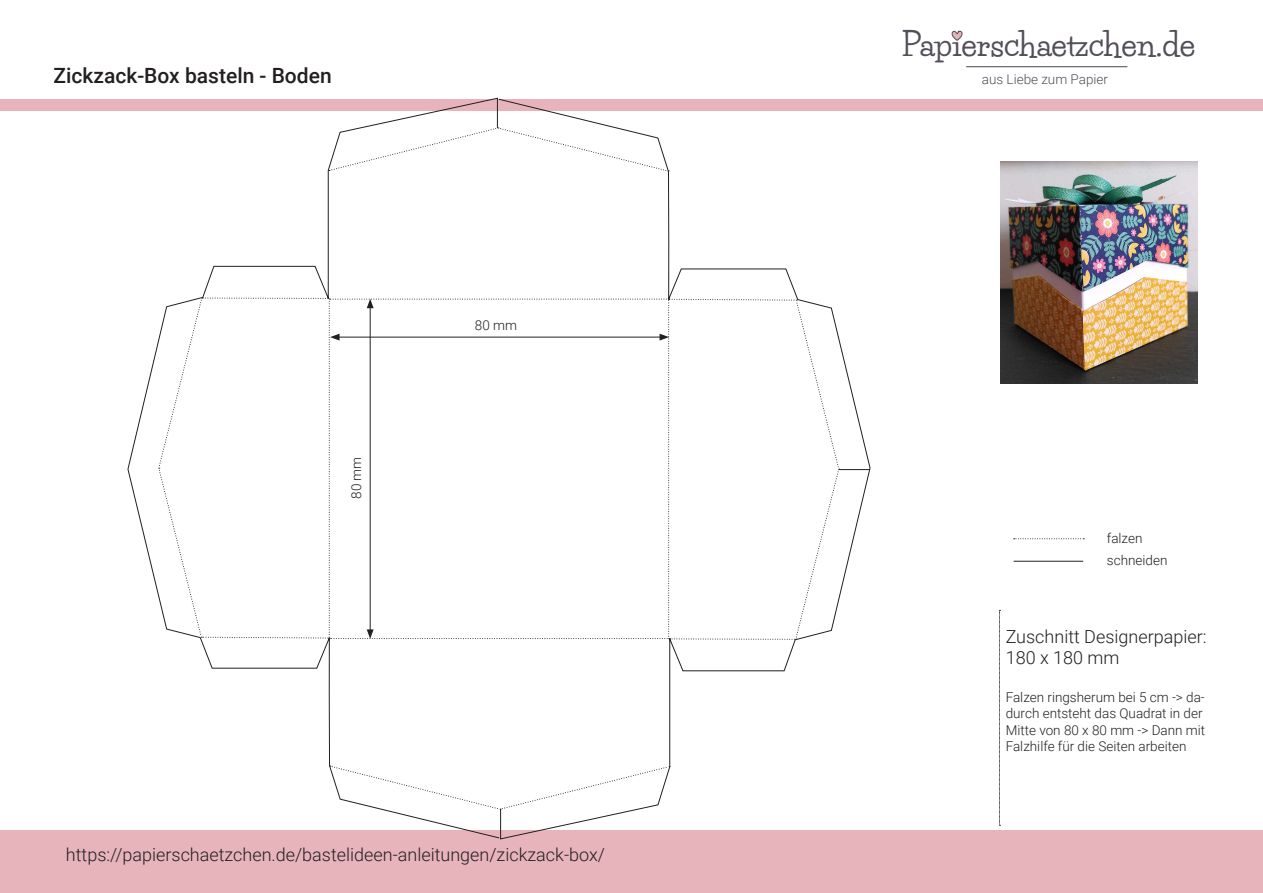
<style>
.page{position:relative;width:1263px;height:893px;background:#fff}
.page>*{position:absolute;margin:0;border:0;box-sizing:border-box;transform-origin:0 0}
.t1{font:700 31.5px "Life Savers";color:#534e59}
.t2{font:500 21px "Roboto";color:#231f20}
.t3{font:300 18px/21.6px "Roboto";color:#231f20}
.t4{font:300 13.5px/16.2px "Roboto";color:#231f20}
.t5{font:300 13.5px "Roboto";color:#534e59}
</style>
<div class="page">
<div style="left:0;top:831px;width:1263px;height:62px;background:#e7b4bc"></div>
<div style="left:0;top:99px;width:1263px;height:12px;background:#e7b4bc"></div>
<hr style="left:966px;top:66px;width:161px;height:1px;background:#534e59">
<svg style="left:952px;top:31px;width:10px;height:10px"></svg>
<svg style="left:1013px;top:538px;width:71px;height:1px"></svg>
<hr style="left:1013px;top:561px;width:70px;height:1px;background:#231f20">
<svg style="left:999px;top:610px;width:1px;height:216px"></svg>
<img style="left:1001px;top:161px;width:196px;height:223px">
<svg style="left:500px;top:99px;width:371px;height:741px"></svg>
<hr style="left:838px;top:469px;width:32px;height:1px;background:#231f20">
<svg style="left:500px;top:127px;width:169px;height:45px"></svg>
<svg style="left:127px;top:97px;width:373px;height:742px"></svg>
<svg style="left:158px;top:298px;width:682px;height:342px"></svg>
<h2 class="t2" style="left:54px;top:61px;width:280px">Zickzack-Box basteln - Boden</h2>
<p class="t4" style="left:348px;top:499px;width:44px;rotate:-90deg">80 mm</p>
<p class="t4" style="left:475px;top:317px;width:44px">80 mm</p>
<h3 class="t3" style="left:66px;top:843px;width:540px">https://papierschaetzchen.de/bastelideen-anleitungen/zickzack-box/</h3>
<h1 class="t1" style="left:901px;top:26px;width:295px">Papierschaetzchen.de</h1>
<p class="t5" style="left:982px;top:69px;width:128px">aus Liebe zum Papier</p>
<p class="t4" style="left:1107px;top:526px;width:62px;line-height:22.5px">falzen schneiden</p>
<h3 class="t3" style="left:1006px;top:625px;width:202px">Zuschnitt Designerpapier:<br>180 x 180 mm</h3>
<p class="t4" style="left:1006px;top:689px;width:201px">Falzen ringsherum bei 5 cm -&gt; da&shy;durch entsteht das Quadrat in der<br>Mitte von 80 x 80 mm -&gt; Dann mit<br>Falzhilfe für die Seiten arbeiten</p>
</div>
